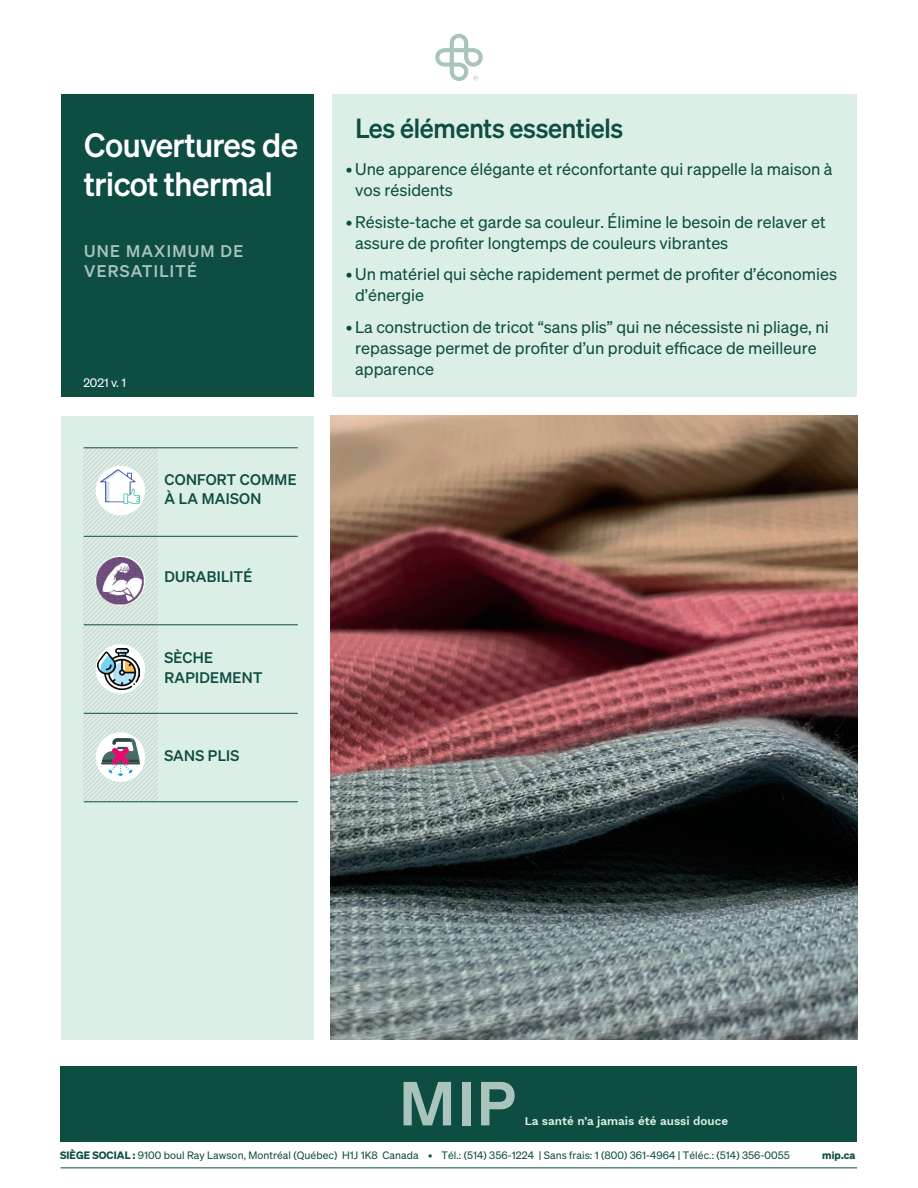
<style>
.page{position:relative;width:918px;height:1188px;background:#fff}
.page>*{position:absolute;margin:0;border:0;box-sizing:border-box;transform-origin:0 0}
.t1{font:33px/39px "Sohne Kraftig";letter-spacing:-.015em;color:#fff}
.t2{font:27px "Sohne Kraftig";letter-spacing:-.01em;color:#0e4d42;scale:.96 1}
.t3{font:16.5px/21px "Sohne Buch";color:#0e4d42}
.t4{font:16.5px/19.5px "Sohne Kraftig";letter-spacing:.08em;color:#a9c4bc}
.t5{font:15px/19.5px "Sohne Kraftig";letter-spacing:.02em;color:#0e4d42}
.t6{font:12px "Sohne Buch";color:#fff}
.t7{font:600 11.7px "Work Sans";color:#dcefe6}
.t8{font:10.5px "Sohne Buch";letter-spacing:.005em;color:#0e4d42}
.t9{font:10.5px "Sohne Dreiviertelfett";color:#0e4d42}
.s1{font-family:"Myriad Pro"}
.s2{font-family:"Sohne Dreiviertelfett"}
</style>
<div class="page">
<div style="left:61px;top:94px;width:253px;height:303px;background:#0e4d42"></div>
<div style="left:333px;top:94px;width:524px;height:303px;background:#dcefe6"></div>
<div style="left:61px;top:416px;width:253px;height:624px;background:#dcefe6"></div>
<svg style="left:84px;top:448px;width:73px;height:353px"></svg>
<hr style="left:84px;top:447px;width:214px;height:1px;background:#0e4d42">
<hr style="left:84px;top:536px;width:214px;height:1px;background:#0e4d42">
<hr style="left:84px;top:624px;width:214px;height:1px;background:#0e4d42">
<hr style="left:84px;top:713px;width:214px;height:1px;background:#0e4d42">
<hr style="left:84px;top:801px;width:214px;height:1px;background:#0e4d42">
<div style="left:96px;top:644px;width:49px;height:50px;background:#fff;border-radius:50%"></div>
<div style="left:96px;top:466px;width:49px;height:49px;background:#fff;border-radius:50%"></div>
<div style="left:96px;top:732px;width:49px;height:50px;background:#fff;border-radius:50%"></div>
<img style="left:97px;top:557px;width:47px;height:47px">
<img style="left:331px;top:416px;width:526px;height:624px">
<img style="left:101px;top:467px;width:38px;height:38px">
<img style="left:98px;top:648px;width:41px;height:42px">
<img style="left:101px;top:738px;width:38px;height:38px">
<div style="left:61px;top:1066px;width:796px;height:76px;background:#0e4d42"></div>
<svg style="left:404px;top:1082px;width:47px;height:43px"></svg>
<div style="left:462px;top:1082px;width:8px;height:43px;background:#a9c4bc"></div>
<svg style="left:481px;top:1082px;width:34px;height:43px"></svg>
<hr style="left:61px;top:1168px;width:796px;height:1px;background:#0e4d42">
<svg style="left:435px;top:34px;width:48px;height:47px"></svg>
<h1 class="t1" style="left:84px;top:125px;width:215px">Couvertures de tricot thermal</h1>
<p class="t4" style="left:84px;top:241px;width:161px">UNE MAXIMUM DE<br>VERSATILITÉ</p>
<p class="t6" style="left:83px;top:375px;width:44px">2021 v. 1</p>
<p class="t5" style="left:164px;top:469px;width:134px">CONFORT COMME<br>À LA MAISON</p>
<p class="t5" style="left:164px;top:567px;width:89px">DURABILITÉ</p>
<p class="t5" style="left:164px;top:648px;width:99px">SÈCHE<br>RAPIDEMENT</p>
<p class="t5" style="left:164px;top:745px;width:76px">SANS PLIS</p>
<h2 class="t2" style="left:355px;top:111px;width:281px">Les éléments essentiels</h2>
<p class="t3" style="left:355px;top:159px;width:479px;text-indent:-9px">• Une apparence élégante et réconfortante qui rappelle la maison à vos résidents</p>
<p class="t3" style="left:355px;top:211px;width:472px;text-indent:-9px">• Résiste-tache et garde sa couleur. Élimine le besoin de relaver et assure de pro<span class="s1">fi</span>ter longtemps de couleurs vibrantes</p>
<p class="t3" style="left:355px;top:264px;width:483px;text-indent:-9px">• Un matériel qui sèche rapidement permet de pro<span class="s1">fi</span>ter d’économies d’énergie</p>
<p class="t3" style="left:355px;top:316px;width:475px;text-indent:-9px">• La construction de tricot “sans plis” qui ne nécessiste ni pliage, ni repassage permet de pro<span class="s1">fi</span>ter d’un produit ef<span class="s1">fi</span>cace de meilleure apparence</p>
<p class="t7" style="left:525px;top:1113px;width:205px">La santé n’a jamais été aussi douce</p>
<p class="t8" style="left:60px;top:1149px;width:731px"><span class="s2">SIÈGE SOCIAL :</span> 9100 boul Ray Lawson, Montréal (Québec) H1J 1K8 Canada • Tél.: (514) 356-1224 | Sans frais: 1 (800) 361-4964 | Téléc.: (514) 356-0055</p>
<p class="t9" style="left:822px;top:1148px;width:35px">mip.ca</p>
</div>
